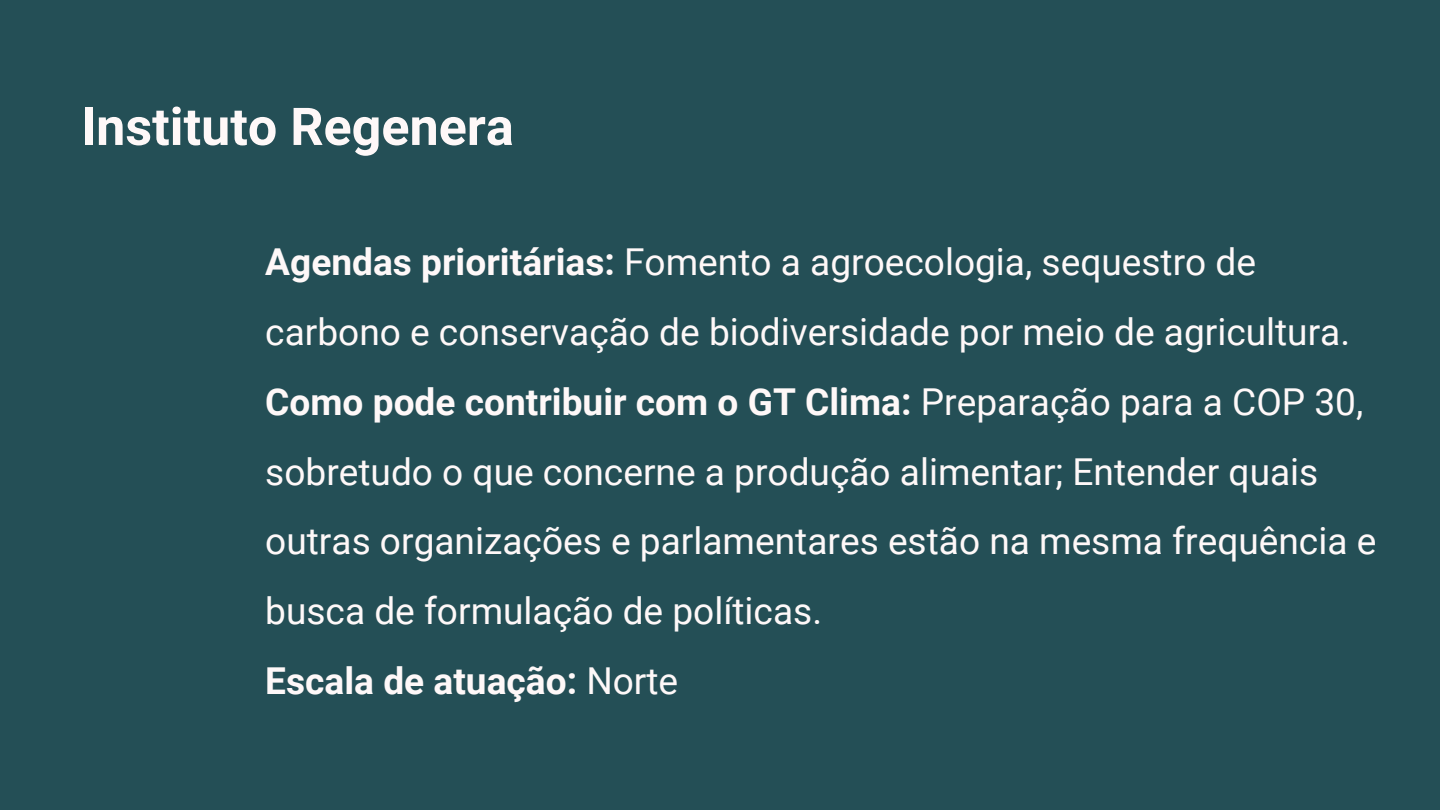
<style>
.page{position:relative;width:1440px;height:810px;background:#244f56}
.page>*{position:absolute;margin:0;border:0;box-sizing:border-box;transform-origin:0 0}
.t1{font:700 52.1px "Roboto";color:#fef8f8}
.t2{font:37.1px/69.8px "Roboto";color:#fef8f8}
.t3{font:700 37.1px "Roboto";color:#fef8f8}
.s1{font-weight:700}
.s2{font-weight:400}
</style>
<div class="page">
<h1 class="t1" style="left:81px;top:97px;width:434px">Instituto Regenera</h1>
<p class="t2" style="left:265px;top:228px;width:1086px"><span class="s1">Agendas prioritárias:</span> Fomento a agroecologia, sequestro de carbono e conservação de biodiversidade por meio de agricultura.</p>
<p class="t2" style="left:265px;top:367px;width:1113px"><span class="s1">Como pode contribuir com o GT Clima:</span> Preparação para a COP 30, sobretudo o que concerne a produção alimentar; Entender quais outras organizações e parlamentares estão na mesma frequência e busca de formulação de políticas.</p>
<p class="t3" style="left:265px;top:659px;width:414px">Escala de atuação: <span class="s2">Norte</span></p>
</div>
